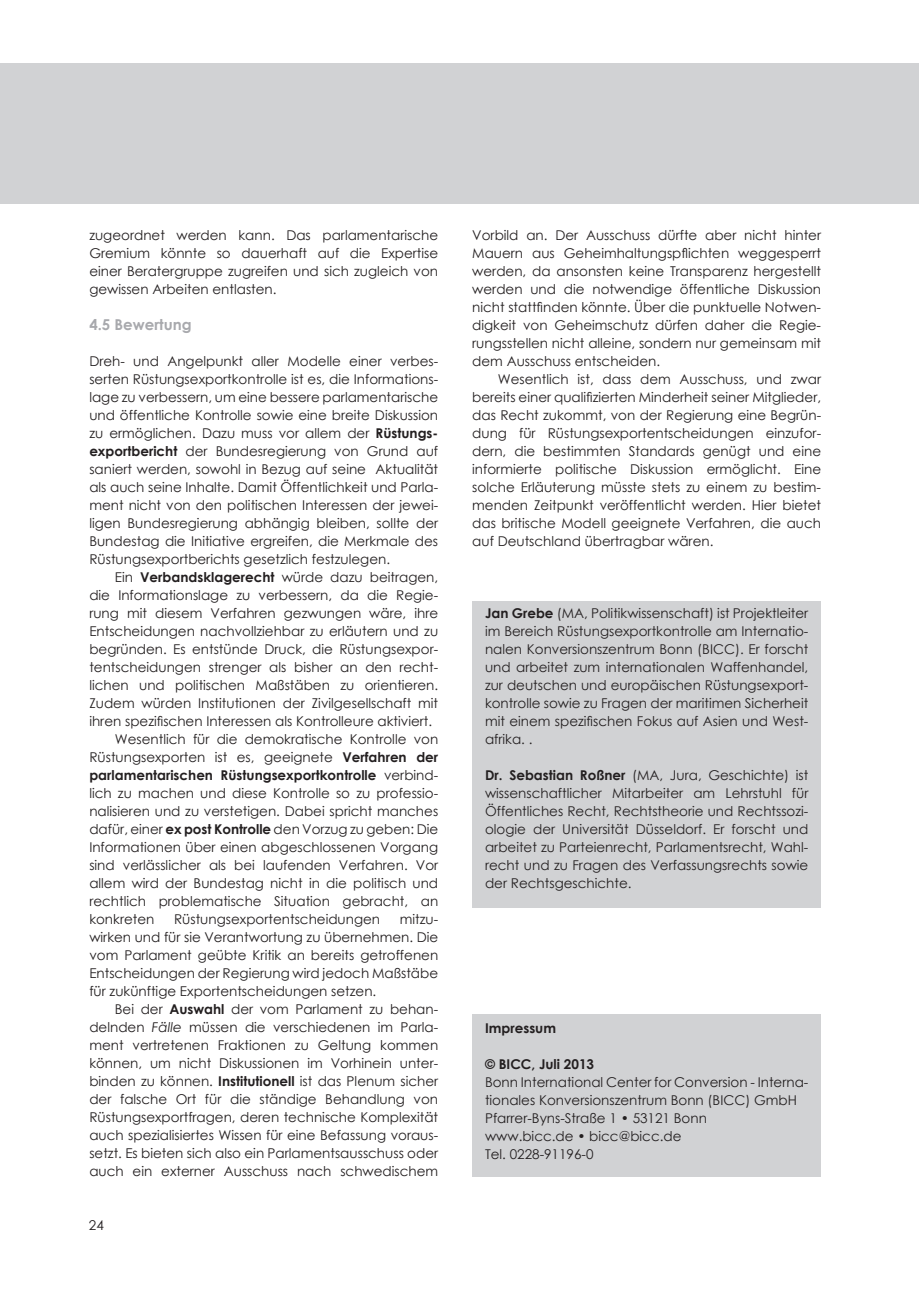
<style>
.page{position:relative;width:919px;height:1289px;background:#fff}
.page>*{position:absolute;margin:0;border:0;box-sizing:border-box;transform-origin:0 0}
.t1{font:700 15px "Century Gothic";color:#a8a9ad}
.t2{font:13.5px/18px "Century Gothic";color:#231f20;text-align:justify}
.t3{font:700 13.5px "Century Gothic";color:#231f20}
.s1{font-weight:700}
.s2{font-weight:400}
.s3{font-style:italic}
</style>
<div class="page">
<div style="left:0;top:63px;width:918px;height:140px;background:#d1d2d4"></div>
<div style="left:472px;top:601px;width:349px;height:306px;background:#d1d2d4"></div>
<div style="left:472px;top:1014px;width:349px;height:162px;background:#d1d2d4"></div>
<p class="t2" style="left:89px;top:226px;width:350px">zugeordnet werden kann. Das parlamentarische Gremium könnte so dauerhaft auf die Expertise einer Beratergruppe zugreifen und sich zugleich von gewissen Arbeiten entlasten.</p>
<p class="t1" style="left:89px;top:313px;width:104px">4.5 Bewertung</p>
<p class="t2" style="left:89px;top:352px;width:350px">Dreh- und Angelpunkt aller Modelle einer verbes&shy;serten Rüstungsexportkontrolle ist es, die Informations&shy;lage zu verbessern, um eine bessere parlamentarische und öffentliche Kontrolle sowie eine breite Diskussion zu ermöglichen. Dazu muss vor allem der <span class="s1">Rüstungs&shy;exportbericht</span> der Bundesregierung von Grund auf saniert werden, sowohl in Bezug auf seine Aktualität als auch seine Inhalte. Damit Öffentlichkeit und Parla&shy;ment nicht von den politischen Interessen der jewei&shy;ligen Bundesregierung abhängig bleiben, sollte der Bundestag die Initiative ergreifen, die Merkmale des Rüstungsexportberichts gesetzlich festzulegen.</p>
<p class="t2" style="left:115px;top:568px;width:325px">Ein <span class="s1">Verbandsklagerecht</span> würde dazu beitragen,</p>
<p class="t2" style="left:89px;top:586px;width:350px">die Informationslage zu verbessern, da die Regie-</p>
<p class="t2" style="left:89px;top:604px;width:350px">rung mit diesem Verfahren gezwungen wäre, ihre</p>
<p class="t2" style="left:89px;top:622px;width:350px">Entscheidungen nachvollziehbar zu erläutern und zu</p>
<p class="t2" style="left:89px;top:640px;width:350px">begründen. Es entstünde Druck, die Rüstungsexpor-</p>
<p class="t2" style="left:89px;top:658px;width:350px">tentscheidungen strenger als bisher an den recht-</p>
<p class="t2" style="left:89px;top:676px;width:350px">lichen und politischen Maßstäben zu orientieren.</p>
<p class="t2" style="left:89px;top:694px;width:350px">Zudem würden Institutionen der Zivilgesellschaft mit</p>
<p class="t2" style="left:89px;top:712px;width:344px">ihren spezifischen Interessen als Kontrolleure aktiviert.</p>
<p class="t2" style="left:115px;top:730px;width:325px">Wesentlich für die demokratische Kontrolle von</p>
<p class="t2" style="left:89px;top:748px;width:350px">Rüstungsexporten ist es, geeignete <span class="s1">Verfahren der</span></p>
<p class="t3" style="left:89px;top:765px;width:350px">parlamentarischen Rüstungsexportkontrolle <span class="s2">verbind-</span></p>
<p class="t2" style="left:89px;top:784px;width:350px">lich zu machen und diese Kontrolle so zu professio-</p>
<p class="t2" style="left:89px;top:802px;width:350px">nalisieren und zu verstetigen. Dabei spricht manches</p>
<p class="t2" style="left:89px;top:820px;width:350px">dafür, einer <span class="s1">ex post Kontrolle</span> den Vorzug zu geben: Die</p>
<p class="t2" style="left:89px;top:838px;width:350px">Informationen über einen abgeschlossenen Vorgang</p>
<p class="t2" style="left:89px;top:856px;width:350px">sind verlässlicher als bei laufenden Verfahren. Vor</p>
<p class="t2" style="left:89px;top:874px;width:350px">allem wird der Bundestag nicht in die politisch und</p>
<p class="t2" style="left:89px;top:892px;width:350px">rechtlich problematische Situation gebracht, an</p>
<p class="t2" style="left:89px;top:910px;width:67px">konkreten</p>
<p class="t2" style="left:174px;top:910px;width:207px">Rüstungsexportentscheidungen</p>
<p class="t2" style="left:89px;top:910px;width:350px;text-indent:310px">mitzu&shy;wirken und für sie Verantwortung zu übernehmen. Die vom Parlament geübte Kritik an bereits getroffenen Entscheidungen der Regierung wird jedoch Maßstäbe für zukünftige Exportentscheidungen setzen.</p>
<p class="t2" style="left:89px;top:1000px;width:350px;text-indent:26px">Bei der <span class="s1">Auswahl</span> der vom Parlament zu behan&shy;delnden <span class="s3">Fälle</span> müssen die verschiedenen im Parla&shy;ment vertretenen Fraktionen zu Geltung kommen können, um nicht Diskussionen im Vorhinein unter&shy;binden zu können. <span class="s1">Institutionell</span> ist das Plenum sicher der falsche Ort für die ständige Behandlung von Rüstungsexportfragen, deren technische Komplexität auch spezialisiertes Wissen für eine Befassung voraus&shy;setzt. Es bieten sich also ein Parlamentsausschuss oder auch ein externer Ausschuss nach schwedischem</p>
<p class="t2" style="left:89px;top:1216px;width:16px">24</p>
<p class="t2" style="left:472px;top:226px;width:350px">Vorbild an. Der Ausschuss dürfte aber nicht hinter Mauern aus Geheimhaltungspflichten weggesperrt werden, da ansonsten keine Transparenz hergestellt werden und die notwendige öffentliche Diskussion nicht stattfinden könnte. Über die punktuelle Notwen&shy;digkeit von Geheimschutz dürfen daher die Regie&shy;rungsstellen nicht alleine, sondern nur gemeinsam mit dem Ausschuss entscheiden.</p>
<p class="t2" style="left:472px;top:370px;width:350px;text-indent:26px">Wesentlich ist, dass dem Ausschuss, und zwar bereits einer qualifizierten Minderheit seiner Mitglieder, das Recht zukommt, von der Regierung eine Begrün&shy;dung für Rüstungsexportentscheidungen einzufor&shy;dern, die bestimmten Standards genügt und eine informierte politische Diskussion ermöglicht. Eine solche Erläuterung müsste stets zu einem zu bestim&shy;menden Zeitpunkt veröffentlicht werden. Hier bietet das britische Modell geeignete Verfahren, die auch auf Deutschland übertragbar wären.</p>
<p class="t2" style="left:485px;top:604px;width:325px"><span class="s1">Jan Grebe</span> (MA, Politikwissenschaft) ist Projektleiter im Bereich Rüstungsexportkontrolle am Internatio&shy;nalen Konversionszentrum Bonn (BICC). Er forscht und arbeitet zum internationalen Waffenhandel, zur deutschen und europäischen Rüstungsexport&shy;kontrolle sowie zu Fragen der maritimen Sicherheit mit einem spezifischen Fokus auf Asien und West&shy;afrika. .</p>
<p class="t2" style="left:485px;top:766px;width:325px"><span class="s1">Dr. Sebastian Roßner</span> (MA, Jura, Geschichte) ist wissenschaftlicher Mitarbeiter am Lehrstuhl für Öffentliches Recht, Rechtstheorie und Rechtssozi&shy;ologie der Universität Düsseldorf. Er forscht und arbeitet zu Parteienrecht, Parlamentsrecht, Wahl&shy;recht und zu Fragen des Verfassungsrechts sowie der Rechtsgeschichte.</p>
<p class="t3" style="left:485px;top:1017px;width:73px">Impressum</p>
<p class="t3" style="left:485px;top:1053px;width:111px">© BICC, Juli 2013</p>
<p class="t2" style="left:485px;top:1072px;width:325px;text-align:left">Bonn International Center for Conversion - Interna&shy;tionales Konversionszentrum Bonn (BICC) GmbH Pfarrer-Byns-Straße 1 • 53121 Bonn<br>www.bicc.de • bicc@bicc.de<br>Tel. 0228-91196-0</p>
</div>
